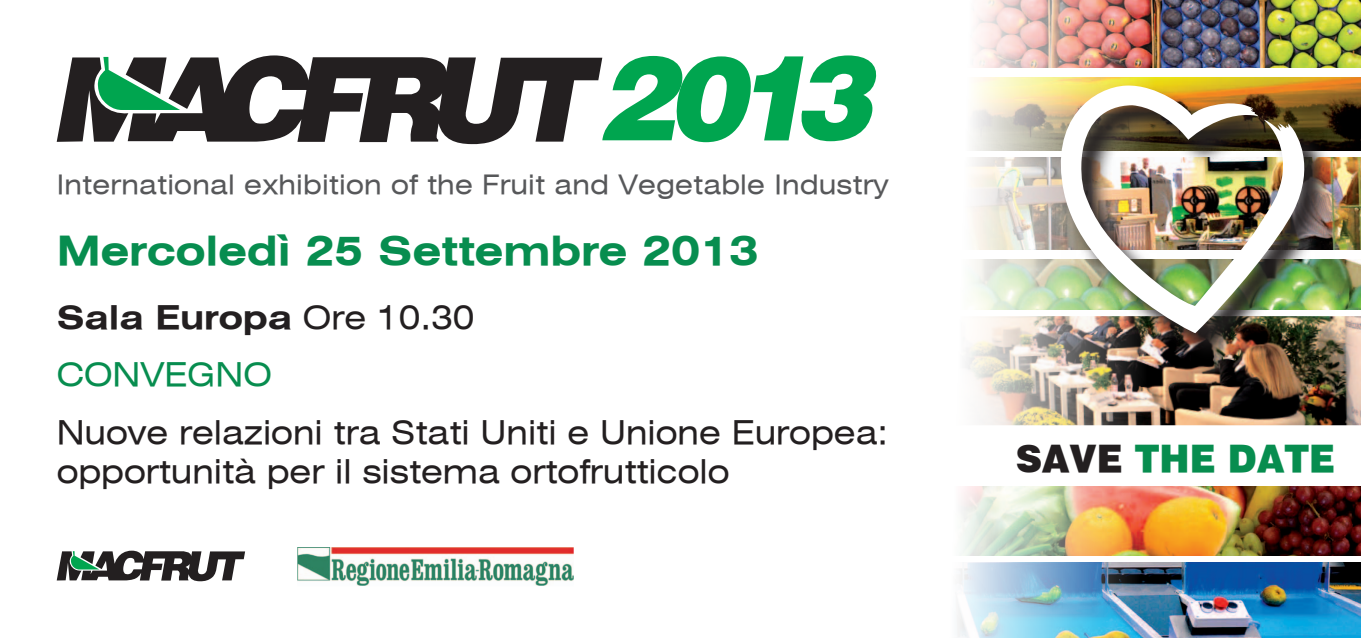
<style>
.page{position:relative;width:1361px;height:638px;background:#fff}
.page>*{position:absolute;margin:0;border:0;box-sizing:border-box;transform-origin:0 0}
.t1{font:40px "Swiss 721 Bold Extended BT";color:#078d4f}
.t2{font:37.25px "Swiss 721 Black BT";color:#078d4f}
.t3{font:32.5px/39px "Swiss 721 Extended BT";color:#231f20}
.t4{font:32.5px "Swiss 721 Bold Extended BT";color:#231f20}
.t5{font:32.5px "Swiss 721 Extended BT";color:#078d4f}
.t6{font:26.5px "Swiss 721 Extended BT";letter-spacing:.01em;color:#57585a}
.s1{font-family:"Swiss 721 Extended BT"}
.s2{color:#231f20}
</style>
<div class="page">
<img style="left:957px;top:0;width:399px;height:638px">
<img style="left:1061px;top:86px;width:273px;height:276px">
<img style="left:1048px;top:84px;width:268px;height:249px">
<svg style="left:180px;top:55px;width:422px;height:89px;fill:#231f20"></svg>
<svg style="left:57px;top:57px;width:123px;height:85px"></svg>
<svg style="left:602px;top:55px;width:275px;height:87px"></svg>
<img style="left:298px;top:547px;width:276px;height:39px">
<svg style="left:57px;top:550px;width:188px;height:31px"></svg>
<p class="t6" style="left:57px;top:169px;width:833px">International exhibition of the Fruit and Vegetable Industry</p>
<p class="t1" style="left:57px;top:227px;width:703px">mercoledì 25 Settembre 2013</p>
<p class="t4" style="left:57px;top:298px;width:419px">Sala Europa <span class="s1">Ore 10.30</span></p>
<p class="t5" style="left:57px;top:355px;width:210px">Co nvegno</p>
<p class="t3" style="left:57px;top:413px;width:833px">N uove relazioni tra Stati Uniti e Unione Europea: opportunità per il sistema ortofrutticolo</p>
<p class="t2" style="left:1016px;top:436px;width:321px"><span class="s2">SAVE</span> THE DATE</p>
</div>
